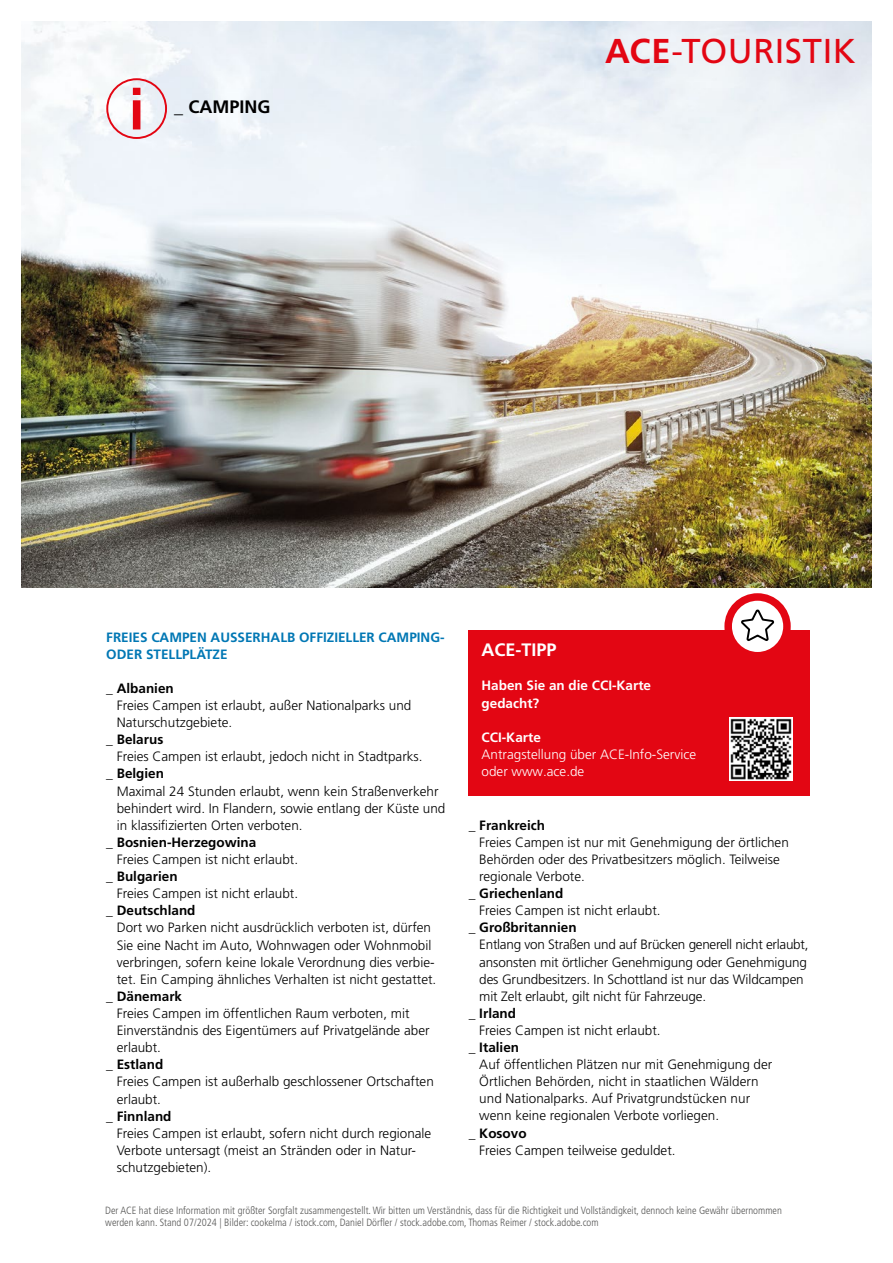
<style>
.page{position:relative;width:893px;height:1263px;background:#fff}
.page>*{position:absolute;margin:0;border:0;box-sizing:border-box;transform-origin:0 0}
.t1{font:34.5px "Frutiger LT Pro";letter-spacing:.015em;color:#e30613}
.t2{font:700 18px "Frutiger LT Pro";color:#000}
.t3{font:700 18px "Frutiger LT Pro";color:#fff}
.t4{font:300 13.5px/17.1px "Frutiger LT Pro";color:#000}
.t5{font:700 13.5px "Frutiger LT Pro";color:#000}
.t6{font:700 13.5px/17.1px "Frutiger LT Pro";color:#0077b4}
.t7{font:300 13.5px/17.1px "Frutiger LT Pro";color:#fff}
.t8{font:700 13.5px/17.1px "Frutiger LT Pro";color:#fff}
.t9{font:300 condensed 10.5px/12px "Frutiger LT Pro";color:#575756}
.s1{font-weight:700}
</style>
<div class="page">
<img style="left:21px;top:21px;width:851px;height:566px">
<svg style="left:133px;top:88px;width:7px;height:41px"></svg>
<div style="left:106px;top:78px;width:61px;height:61px;border:2px solid #e30613;border-radius:50%"></div>
<div style="left:469px;top:630px;width:341px;height:166px;background:#e30613"></div>
<img style="left:730px;top:718px;width:62px;height:63px">
<svg style="left:728px;top:597px;width:59px;height:59px"></svg>
<div style="left:724px;top:593px;width:67px;height:66px;border:8px solid #e30613;border-radius:50%"></div>
<svg style="left:739px;top:608px;width:37px;height:51px"></svg>
<h2 class="t2" style="left:174px;top:96px;width:98px">_ CAMPING</h2>
<h1 class="t1" style="left:605px;top:31px;width:252px"><span class="s1">ACE</span>-TOURISTIK</h1>
<p class="t6" style="left:106px;top:628px;width:340px">FREIES CAMPEN AUSSERHALB OFFIZIELLER CAMPING-<br>ODER STELLPLÄTZE</p>
<p class="t5" style="left:106px;top:680px;width:69px">_ Albanien</p>
<p class="t4" style="left:117px;top:697px;width:296px">Freies Campen ist erlaubt, außer Nationalparks und<br>Naturschutzgebiete.</p>
<p class="t5" style="left:106px;top:732px;width:59px">_ Belarus</p>
<p class="t4" style="left:117px;top:748px;width:307px">Freies Campen ist erlaubt, jedoch nicht in Stadtparks.</p>
<p class="t5" style="left:106px;top:766px;width:59px">_ Belgien</p>
<p class="t4" style="left:117px;top:782px;width:330px">Maximal 24 Stunden erlaubt, wenn kein Straßenverkehr behindert wird. In Flandern, sowie entlang der Küste und in klassifizierten Orten verboten.</p>
<p class="t5" style="left:106px;top:834px;width:152px">_ Bosnien-Herzegowina</p>
<p class="t4" style="left:117px;top:851px;width:183px">Freies Campen ist nicht erlaubt.</p>
<p class="t5" style="left:106px;top:868px;width:73px">_ Bulgarien</p>
<p class="t4" style="left:117px;top:885px;width:183px">Freies Campen ist nicht erlaubt.</p>
<p class="t5" style="left:106px;top:903px;width:91px">_ Deutschland</p>
<p class="t4" style="left:117px;top:919px;width:321px">Dort wo Parken nicht ausdrücklich verboten ist, dürfen Sie eine Nacht im Auto, Wohnwagen oder Wohnmobil verbringen, sofern keine lokale Verordnung dies verbie&shy;tet. Ein Camping ähnliches Verhalten ist nicht gestattet.</p>
<p class="t5" style="left:106px;top:988px;width:77px">_ Dänemark</p>
<p class="t4" style="left:117px;top:1005px;width:314px">Freies Campen im öffentlichen Raum verboten, mit<br>Einverständnis des Eigentümers auf Privatgelände aber erlaubt.</p>
<p class="t5" style="left:106px;top:1057px;width:59px">_ Estland</p>
<p class="t4" style="left:117px;top:1073px;width:319px">Freies Campen ist außerhalb geschlossener Ortschaften erlaubt.</p>
<p class="t5" style="left:106px;top:1108px;width:67px">_ Finnland</p>
<p class="t4" style="left:117px;top:1124px;width:316px">Freies Campen ist erlaubt, sofern nicht durch regionale<br>Verbote untersagt (meist an Stränden oder in Natur&shy;schutzgebieten).</p>
<h2 class="t3" style="left:482px;top:639px;width:77px">ACE-TIPP</h2>
<p class="t8" style="left:482px;top:677px;width:171px">Haben Sie an die CCI-Karte gedacht?</p>
<p class="t8" style="left:482px;top:729px;width:61px">CCI-Karte</p>
<p class="t7" style="left:482px;top:746px;width:216px">Antragstellung über ACE-Info-Service oder www.ace.de</p>
<p class="t5" style="left:469px;top:817px;width:78px">_ Frankreich</p>
<p class="t4" style="left:479px;top:834px;width:311px">Freies Campen ist nur mit Genehmigung der örtlichen<br>Behörden oder des Privatbesitzers möglich. Teilweise regionale Verbote.</p>
<p class="t5" style="left:469px;top:885px;width:96px">_ Griechenland</p>
<p class="t4" style="left:479px;top:902px;width:183px">Freies Campen ist nicht erlaubt.</p>
<p class="t5" style="left:469px;top:920px;width:109px">_ Großbritannien</p>
<p class="t4" style="left:479px;top:936px;width:331px">Entlang von Straßen und auf Brücken generell nicht erlaubt, ansonsten mit örtlicher Genehmigung oder Genehmigung des Grundbesitzers. In Schottland ist nur das Wildcampen mit Zelt erlaubt, gilt nicht für Fahrzeuge.</p>
<p class="t5" style="left:469px;top:1005px;width:49px">_ Irland</p>
<p class="t4" style="left:479px;top:1022px;width:183px">Freies Campen ist nicht erlaubt.</p>
<p class="t5" style="left:469px;top:1039px;width:52px">_ Italien</p>
<p class="t4" style="left:479px;top:1056px;width:295px">Auf öffentlichen Plätzen nur mit Genehmigung der Örtlichen Behörden, nicht in staatlichen Wäldern und Nationalparks. Auf Privatgrundstücken nur wenn keine regionalen Verbote vorliegen.</p>
<p class="t5" style="left:469px;top:1125px;width:59px">_ Kosovo</p>
<p class="t4" style="left:479px;top:1141px;width:198px">Freies Campen teilweise geduldet.</p>
<p class="t9" style="left:105px;top:1204px;width:678px">Der ACE hat diese Information mit größter Sorgfalt zusammengestellt. Wir bitten um Verständnis, dass für die Richtigkeit und Vollständigkeit, dennoch keine Gewähr übernommen werden kann. Stand 07/2024 | Bilder: cookelma / istock.com, Daniel Dörfler / stock.adobe.com, Thomas Reimer / stock.adobe.com</p>
</div>
